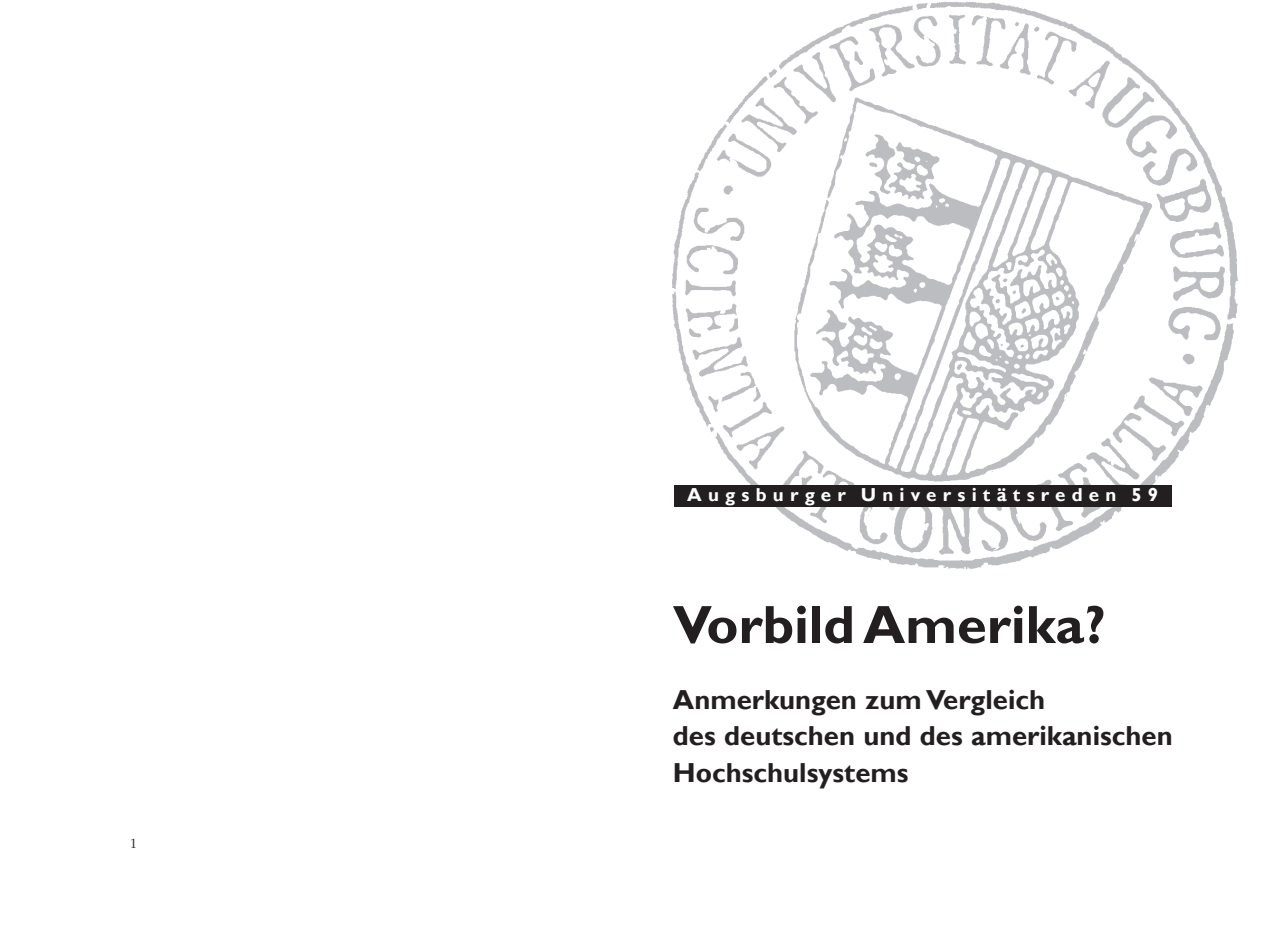
<style>
.page{position:relative;width:1263px;height:936px;background:#fff}
.page>*{position:absolute;margin:0;border:0;box-sizing:border-box;transform-origin:0 0}
.t1{font:700 54px "Gill Alt One";color:#231f20}
.t2{font:700 27.45px/36.5px "Gill Alt One";color:#231f20}
.t3{font:700 18.75px "Gill Alt One";letter-spacing:.33em;color:#fff}
.t4{font:13.5px "Garamond Lit ITC";color:#231f20}
</style>
<div class="page">
<img style="left:672px;top:1px;width:566px;height:568px">
<div style="left:674px;top:485px;width:497px;height:21px;background:#231f20"></div>
<p class="t4" style="left:130px;top:839px;width:9px">1</p>
<p class="t3" style="left:687px;top:483px;width:473px">Augsburger Universitätsreden 59</p>
<h1 class="t1" style="left:673px;top:592px;width:434px">VorbildAmerika?</h1>
<p class="t2" style="left:673px;top:681px;width:501px">Anmerkungen zum Vergleich<br>des deutschen und des amerikanischen<br>Hochschulsystems</p>
</div>
